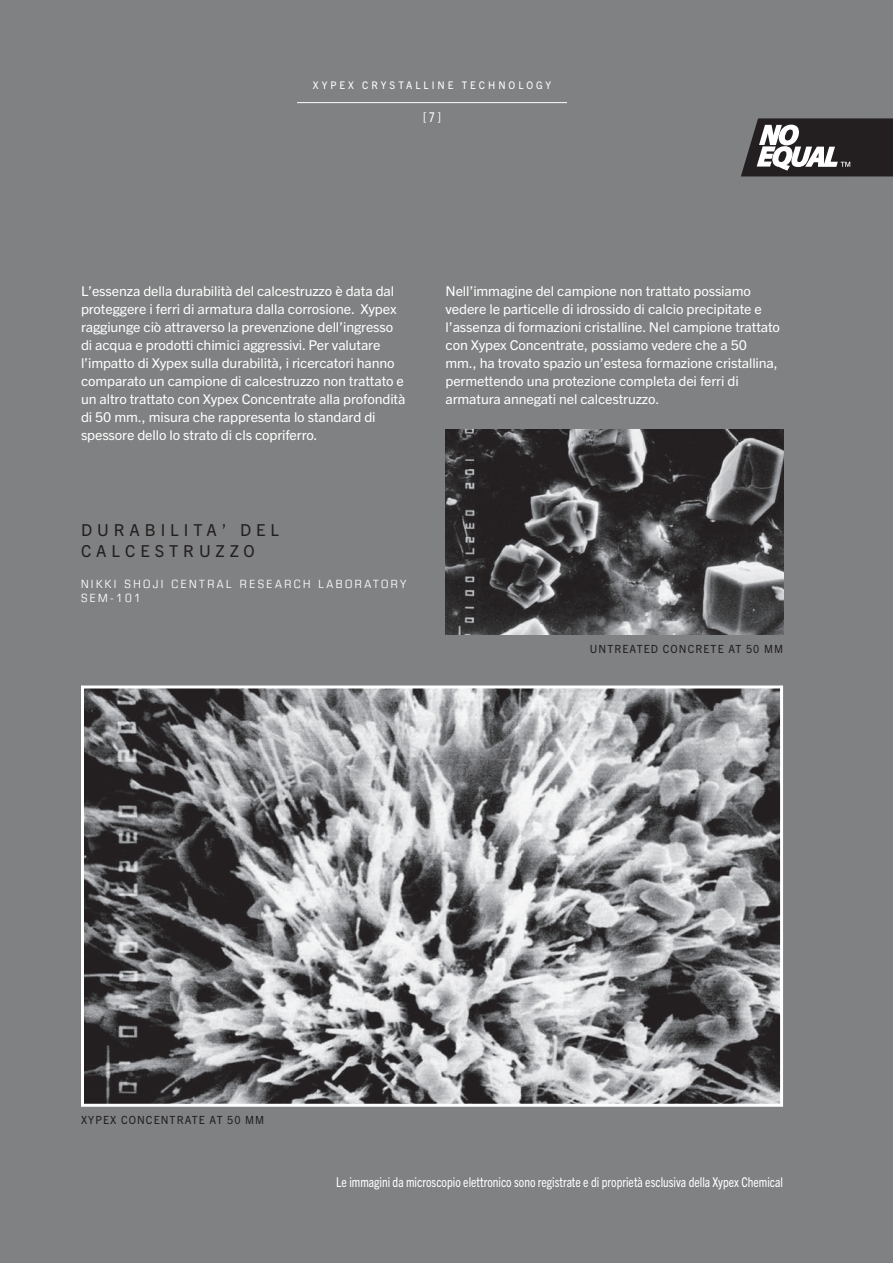
<style>
.page{position:relative;width:893px;height:1263px;background:#808182}
.page>*{position:absolute;margin:0;border:0;box-sizing:border-box;transform-origin:0 0}
.t1{font:16.5px/21px "Trade Gothic Next LT Pro";letter-spacing:.3em;color:#231f20}
.t2{font:13.5px/18px "Trade Gothic Next LT Pro";letter-spacing:-.01em;color:#fff;scale:1.05 1}
.t3{font:condensed 13.5px "Trade Gothic Next LT Pro";color:#fff;scale:.95 1}
.t4{font:condensed 11.4px/14.4px "Eurostile LT";letter-spacing:.2em;color:#fff;scale:1.05 1}
.t5{font:11.25px "Trade Gothic Next LT Pro";letter-spacing:.1em;color:#231f20;scale:.95 1}
.t6{font:10.5px "Trade Gothic Next LT Pro";letter-spacing:.3em;color:#fff;scale:.95 1}
</style>
<div class="page">
<img style="left:446px;top:429px;width:337px;height:205px">
<hr style="left:297px;top:102px;width:270px;height:1px;background:#fff">
<img style="left:85px;top:689px;width:694px;height:414px">
<div style="left:81px;top:685px;width:702px;height:422px;border:3px solid #fff"></div>
<svg style="left:741px;top:118px;width:152px;height:58px;background:#535051"></svg>
<p class="t6" style="left:313px;top:78px;width:252px">XYPEX CRYSTALLINE TECHNOLOGY</p>
<p class="t3" style="left:423px;top:108px;width:20px">[ 7 ]</p>
<p class="t2" style="left:81px;top:281px;width:311px">L’essenza della durabilità del calcestruzzo è data dal proteggere i ferri di armatura dalla corrosione. Xypex raggiunge ciò attraverso la prevenzione dell’ingresso di acqua e prodotti chimici aggressivi. Per valutare l’impatto di Xypex sulla durabilità, i ricercatori hanno comparato un campione di calcestruzzo non trattato e un altro trattato con Xypex Concentrate alla profondità di 50 mm., misura che rappresenta lo standard di spessore dello lo strato di cls copriferro.</p>
<p class="t2" style="left:446px;top:281px;width:320px">Nell’immagine del campione non trattato possiamo vedere le particelle di idrossido di calcio precipitate e l’assenza di formazioni cristalline. Nel campione trattato con Xypex Concentrate, possiamo vedere che a 50 mm., ha trovato spazio un’estesa formazione cristallina, permettendo una protezione completa dei ferri di armatura annegati nel calcestruzzo.</p>
<p class="t1" style="left:81px;top:519px;width:199px">DURABILITA’ DEL<br>CALCESTRUZZO</p>
<p class="t4" style="left:81px;top:576px;width:311px">NIKKI SHOJI CENTRAL RESEARCH LABORATORY<br>SEM-101</p>
<p class="t5" style="left:590px;top:641px;width:205px">UNTREATED CONCRETE AT 50 MM</p>
<p class="t5" style="left:81px;top:1112px;width:194px">XYPEX CONCENTRATE AT 50 MM</p>
<p class="t3" style="left:336px;top:1173px;width:472px">Le immagini da microscopio elettronico sono registrate e di proprietà esclusiva della Xypex Chemical</p>
</div>
